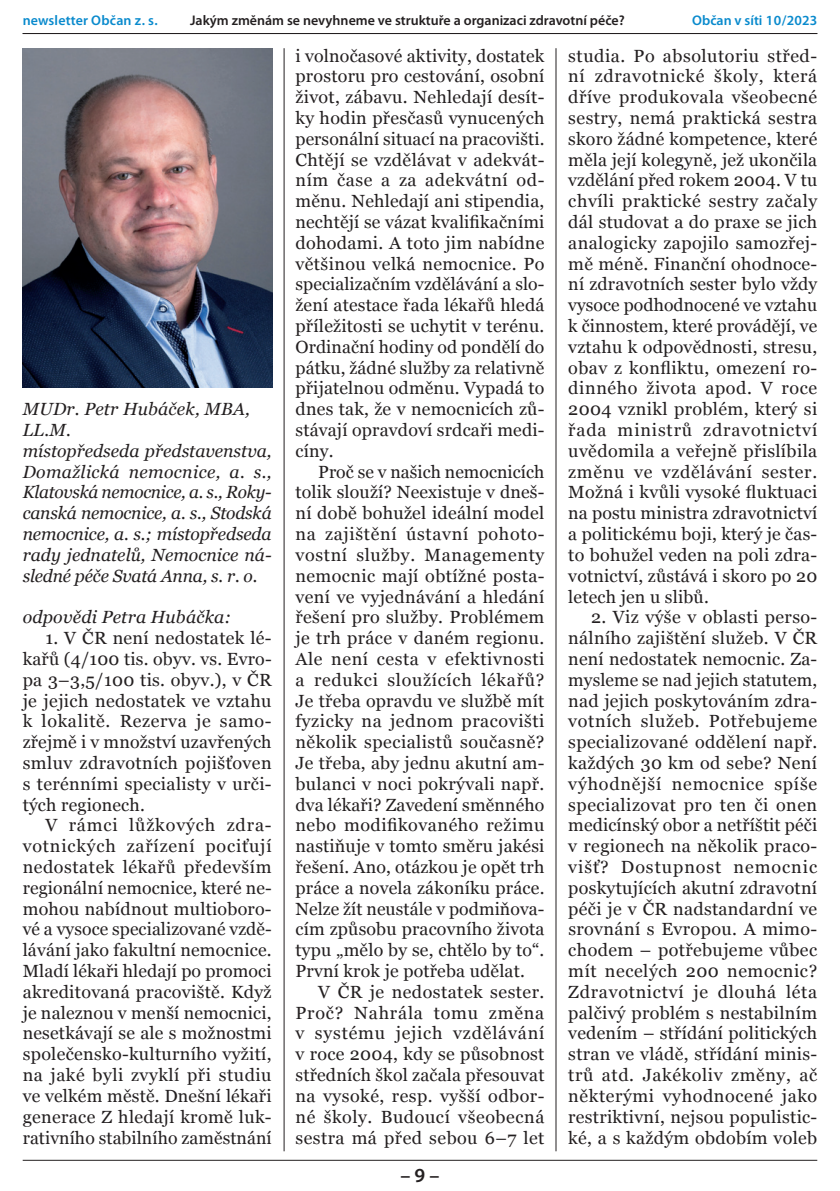
<style>
.page{position:relative;width:840px;height:1191px;background:#fff}
.page>*{position:absolute;margin:0;border:0;box-sizing:border-box;transform-origin:0 0}
.t1{font:600 20px "Myriad Pro";color:#231f20}
.t2{font:17.6px/20.8px "Georgia";letter-spacing:.01em;color:#231f20;text-align:justify}
.t3{font:italic 17.6px/20.8px "Georgia";color:#231f20}
.t4{font:600 14px "Myriad Pro";color:#231f20}
.t5{font:600 14px "Myriad Pro";letter-spacing:.01em;color:#098acd}
</style>
<div class="page">
<hr style="left:23px;top:1159px;width:793px;height:1px;background:#231f20">
<hr style="left:23px;top:33px;width:793px;height:1px;background:#231f20">
<hr style="left:283px;top:48px;width:1px;height:1103px;background:#231f20">
<hr style="left:555px;top:48px;width:1px;height:1103px;background:#231f20">
<img style="left:23px;top:48px;width:249px;height:339px">
<p class="t5" style="left:23px;top:12px;width:136px">newsletter Občan z. s.</p>
<p class="t4" style="left:190px;top:12px;width:436px">Jakým změnám se nevyhneme ve struktuře a organizaci zdravotní péče?</p>
<p class="t5" style="left:691px;top:12px;width:126px">Občan v síti 10/2023</p>
<p class="t3" style="left:23px;top:399px;width:250px">MUDr. Petr Hubáček, MBA,<br>LL.M.<br>místopředseda představenstva,<br>Domažlická nemocnice, a. s.,<br>Klatovská nemocnice, a. s., Roky&shy;canská nemocnice, a. s., Stodská nemocnice, a. s.; místopředseda rady jednatelů, Nemocnice ná&shy;sledné péče Svatá Anna, s. r. o.</p>
<p class="t3" style="left:23px;top:607px;width:210px">odpovědi Petra Hubáčka:</p>
<p class="t2" style="left:23px;top:627px;width:250px;text-indent:23px">1. V ČR není nedostatek lé&shy;kařů (4/100 tis. obyv. vs. Evro&shy;pa 3–3,5/100 tis. obyv.), v ČR je jejich nedostatek ve vztahu k lokalitě. Rezerva je samo&shy;zřejmě i v množství uzavřených smluv zdravotních pojišťoven s terénními specialisty v urči&shy;tých regionech.</p>
<p class="t2" style="left:23px;top:815px;width:250px;text-indent:23px">V rámci lůžkových zdra&shy;votnických zařízení pociťují nedostatek lékařů především regionální nemocnice, které ne&shy;mohou nabídnout multioboro&shy;vé a vysoce specializované vzdě&shy;lávání jako fakultní nemocnice.<br>Mladí lékaři hledají po promoci akreditovaná pracoviště. Když je naleznou v menší nemocnici, nesetkávají se ale s možnostmi společensko-kulturního vyžití, na jaké byli zvyklí při studiu ve velkém městě. Dnešní lékaři generace Z hledají kromě luk&shy;rativního stabilního zaměstnání</p>
<p class="t2" style="left:295px;top:45px;width:250px">i volnočasové aktivity, dostatek prostoru pro cestování, osobní život, zábavu. Nehledají desít&shy;ky hodin přesčasů vynucených personální situací na pracovišti.<br>Chtějí se vzdělávat v adekvát&shy;ním čase a za adekvátní od&shy;měnu. Nehledají ani stipendia, nechtějí se vázat kvalifikačními dohodami. A toto jim nabídne většinou velká nemocnice. Po specializačním vzdělávání a slo&shy;žení atestace řada lékařů hledá příležitosti se uchytit v terénu.<br>Ordinační hodiny od pondělí do pátku, žádné služby za relativně přijatelnou odměnu. Vypadá to dnes tak, že v nemocnicích zů&shy;stávají opravdoví srdcaři medi&shy;cíny.</p>
<p class="t2" style="left:295px;top:461px;width:250px;text-indent:23px">Proč se v našich nemocnicích tolik slouží? Neexistuje v dneš&shy;ní době bohužel ideální model na zajištění ústavní pohoto&shy;vostní služby. Managementy nemocnic mají obtížné posta&shy;vení ve vyjednávání a hledání řešení pro služby. Problémem je trh práce v daném regionu.<br>Ale není cesta v efektivnosti a redukci sloužících lékařů?<br>Je třeba opravdu ve službě mít fyzicky na jednom pracovišti několik specialistů současně?<br>Je třeba, aby jednu akutní am&shy;bulanci v noci pokrývali např. dva lékaři? Zavedení směnného nebo modifikovaného režimu nastiňuje v tomto směru jakési řešení. Ano, otázkou je opět trh práce a novela zákoníku práce.<br>Nelze žít neustále v podmiňova&shy;cím způsobu pracovního života typu „mělo by se, chtělo by to“.<br>První krok je potřeba udělat.</p>
<p class="t2" style="left:295px;top:981px;width:250px;text-indent:23px">V ČR je nedostatek sester.<br>Proč? Nahrála tomu změna v systému jejich vzdělávání v roce 2004, kdy se působnost středních škol začala přesouvat na vysoké, resp. vyšší odbor&shy;né školy. Budoucí všeobecná sestra má před sebou 6–7 let</p>
<p class="t1" style="left:400px;top:1162px;width:40px">– 9 –</p>
<p class="t2" style="left:568px;top:45px;width:250px">studia. Po absolutoriu střed&shy;ní zdravotnické školy, která dříve produkovala všeobecné sestry, nemá praktická sestra skoro žádné kompetence, které měla její kolegyně, jež ukončila vzdělání před rokem 2004. V tu chvíli praktické sestry začaly dál studovat a do praxe se jich analogicky zapojilo samozřej&shy;mě méně. Finanční ohodnoce&shy;ní zdravotních sester bylo vždy vysoce podhodnocené ve vztahu k činnostem, které provádějí, ve vztahu k odpovědnosti, stresu, obav z konfliktu, omezení ro&shy;dinného života apod. V roce 2004 vznikl problém, který si řada ministrů zdravotnictví uvědomila a veřejně přislíbila změnu ve vzdělávání sester.<br>Možná i kvůli vysoké fluktuaci na postu ministra zdravotnictví a politickému boji, který je čas&shy;to bohužel veden na poli zdra&shy;votnictví, zůstává i skoro po 20 letech jen u slibů.</p>
<p class="t2" style="left:568px;top:607px;width:250px;text-indent:23px">2. Viz výše v oblasti perso&shy;nálního zajištění služeb. V ČR není nedostatek nemocnic. Za&shy;mysleme se nad jejich statutem, nad jejich poskytováním zdra&shy;votních služeb. Potřebujeme specializované oddělení např. každých 30 km od sebe? Není výhodnější nemocnice spíše specializovat pro ten či onen medicínský obor a netříštit péči v regionech na několik praco&shy;višť? Dostupnost nemocnic poskytujících akutní zdravotní péči je v ČR nadstandardní ve srovnání s Evropou. A mimo&shy;chodem – potřebujeme vůbec mít necelých 200 nemocnic?<br>Zdravotnictví je dlouhá léta palčivý problém s nestabilním vedením – střídání politických stran ve vládě, střídání minis&shy;trů atd. Jakékoliv změny, ač některými vyhodnocené jako restriktivní, nejsou populistic&shy;ké, a s každým obdobím voleb</p>
</div>
